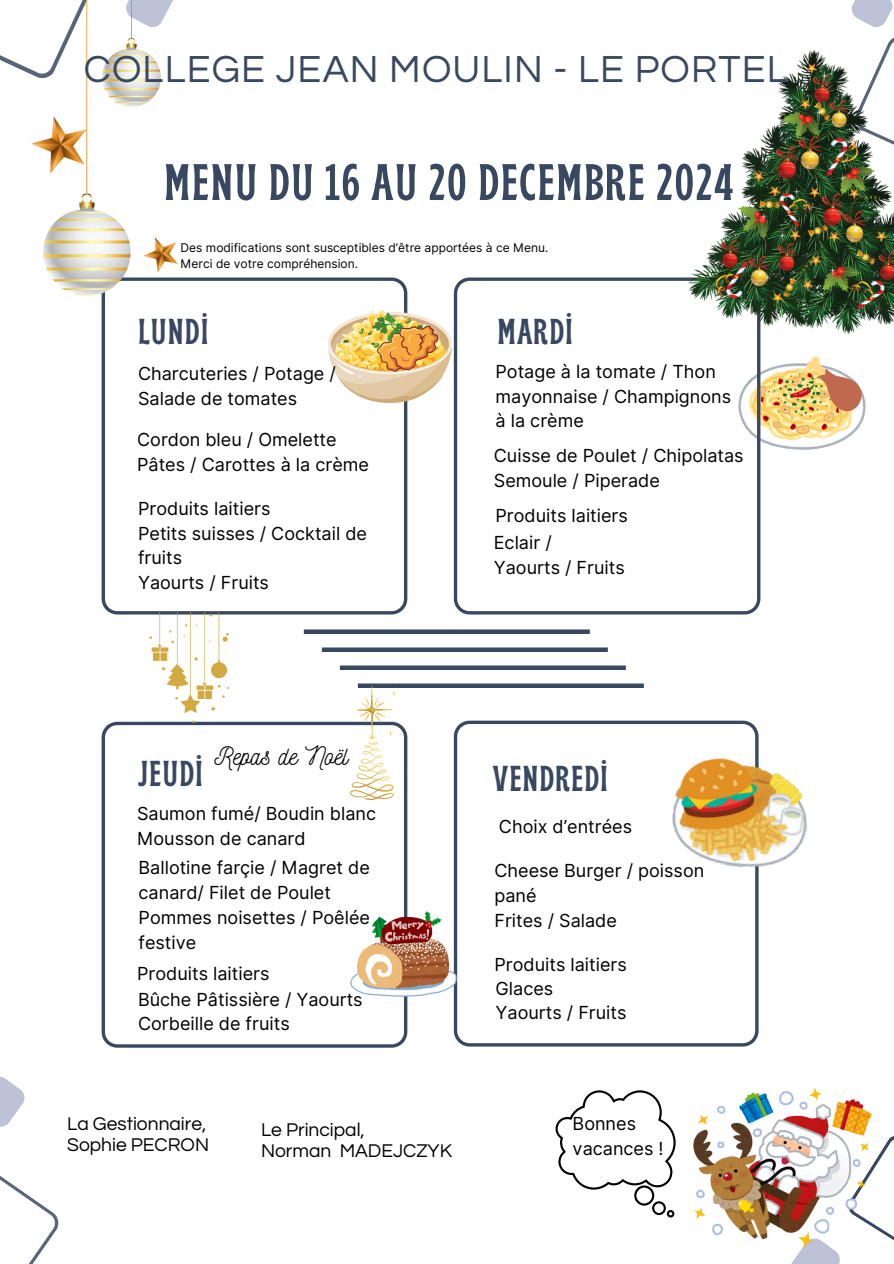
<style>
.page{position:relative;width:894px;height:1264px;background:#fff}
.page>*{position:absolute;margin:0;border:0;box-sizing:border-box;transform-origin:0 0}
.t1{font:700 condensed 51.15px "Brice";letter-spacing:.03em;color:#384860}
.t2{font:39.15px "Questrial";letter-spacing:.03em;color:#384860}
.t3{font:700 condensed 36px "Brice";letter-spacing:.03em;color:#384860}
.t4{font:25.5px "Nickainley";color:#000}
.t5{font:19.2px/21.3px "Questrial";color:#000}
.t6{font:18px/24.8px "Inter";color:#000}
.t7{font:12px "Inter";color:#000}
</style>
<div class="page">
<img style="left:759px;top:364px;width:106px;height:85px">
<svg style="left:453px;top:277px;width:306px;height:337px"></svg>
<svg style="left:102px;top:277px;width:305px;height:337px"></svg>
<svg style="left:102px;top:721px;width:305px;height:326px"></svg>
<svg style="left:453px;top:720px;width:305px;height:326px"></svg>
<svg style="left:0;top:55px;width:32px;height:20px"></svg>
<svg style="left:0;top:1176px;width:59px;height:87px"></svg>
<svg style="left:851px;top:0;width:42px;height:51px"></svg>
<svg style="left:0;top:1076px;width:25px;height:50px"></svg>
<svg style="left:792px;top:1247px;width:47px;height:16px"></svg>
<svg style="left:871px;top:1136px;width:22px;height:104px"></svg>
<div style="left:304px;top:629px;width:285px;height:5px;background:#384860"></div>
<div style="left:322px;top:647px;width:285px;height:5px;background:#384860"></div>
<div style="left:340px;top:665px;width:285px;height:5px;background:#384860"></div>
<div style="left:358px;top:683px;width:285px;height:5px;background:#384860"></div>
<img style="left:688px;top:51px;width:205px;height:282px">
<img style="left:350px;top:911px;width:106px;height:85px">
<img style="left:350px;top:733px;width:43px;height:66px">
<img style="left:358px;top:685px;width:37px;height:52px">
<img style="left:32px;top:0;width:146px;height:295px">
<img style="left:693px;top:1088px;width:178px;height:159px">
<img style="left:667px;top:757px;width:141px;height:117px">
<img style="left:328px;top:310px;width:123px;height:92px">
<svg style="left:374px;top:319px;width:66px;height:58px;background:#daac5b"></svg>
<svg style="left:806px;top:356px;width:59px;height:60px"></svg>
<img style="left:150px;top:612px;width:79px;height:111px">
<img style="left:676px;top:753px;width:85px;height:80px">
<svg style="left:555px;top:1090px;width:120px;height:127px"></svg>
<p class="t2" style="left:84px;top:50px;width:705px">COLLEGE JEAN MOULIN - LE PORTEL</p>
<p class="t1" style="left:164px;top:162px;width:570px">MENU DU 16 AU 20 DECEMBRE 2024</p>
<p class="t7" style="left:180px;top:240px;width:369px">Des modifications sont susceptibles d’être apportées à ce Menu.</p>
<h5 class="t7" style="left:180px;top:256px;width:179px">Merci de votre compréhension.</h5>
<h3 class="t3" style="left:138px;top:316px;width:72px">LUNDİ</h3>
<h5 class="t6" style="left:138px;top:361px;width:199px">Charcuteries / Potage /<br>Salade de tomates</h5>
<p class="t6" style="left:137px;top:427px;width:233px">Cordon bleu / Omelette<br>Pâtes / Carottes à la crème</p>
<p class="t6" style="left:138px;top:496px;width:230px">Produits laitiers<br>Petits suisses / Cocktail de fruits<br>Yaourts / Fruits</p>
<h3 class="t3" style="left:497px;top:316px;width:77px">MARDİ</h3>
<h1 class="t6" style="left:495px;top:359px;width:237px">Potage à la tomate / Thon mayonnaise / Champignons à la crème</h1>
<p class="t6" style="left:493px;top:443px;width:251px">Cuisse de Poulet / Chipolatas<br>Semoule / Piperade</p>
<p class="t6" style="left:495px;top:502px;width:134px">Produits laitiers</p>
<h5 class="t6" style="left:493px;top:530px;width:132px">Eclair /<br>Yaourts / Fruits</h5>
<h3 class="t3" style="left:138px;top:759px;width:66px">JEUDİ</h3>
<p class="t4" style="left:214px;top:739px;width:135px">Repas de Noël</p>
<p class="t6" style="left:137px;top:801px;width:240px">Saumon fumé/ Boudin blanc<br>Mousson de canard</p>
<h5 class="t6" style="left:138px;top:855px;width:233px">Ballotine farçie / Magret de canard/ Filet de Poulet<br>Pommes noisettes / Poêlée festive</h5>
<h5 class="t6" style="left:137px;top:961px;width:134px">Produits laitiers</h5>
<h5 class="t6" style="left:138px;top:986px;width:226px">Bûche Pâtissière / Yaourts<br>Corbeille de fruits</h5>
<p class="t5" style="left:67px;top:1113px;width:143px">La Gestionnaire,<br>Sophie PECRON</p>
<p class="t5" style="left:261px;top:1119px;width:192px">Le Principal,<br>Norman MADEJCZYK</p>
<h3 class="t3" style="left:492px;top:764px;width:117px">VENDREDİ</h3>
<h5 class="t6" style="left:499px;top:813px;width:135px">Choix d’entrées</h5>
<h5 class="t6" style="left:494px;top:858px;width:211px">Cheese Burger / poisson pané<br>Frites / Salade</h5>
<h3 class="t6" style="left:494px;top:952px;width:134px">Produits laitiers</h3>
<p class="t6" style="left:495px;top:975px;width:132px">Glaces<br>Yaourts / Fruits</p>
<p class="t6" style="left:572px;top:1110px;width:92px">Bonnes vacances !</p>
</div>
